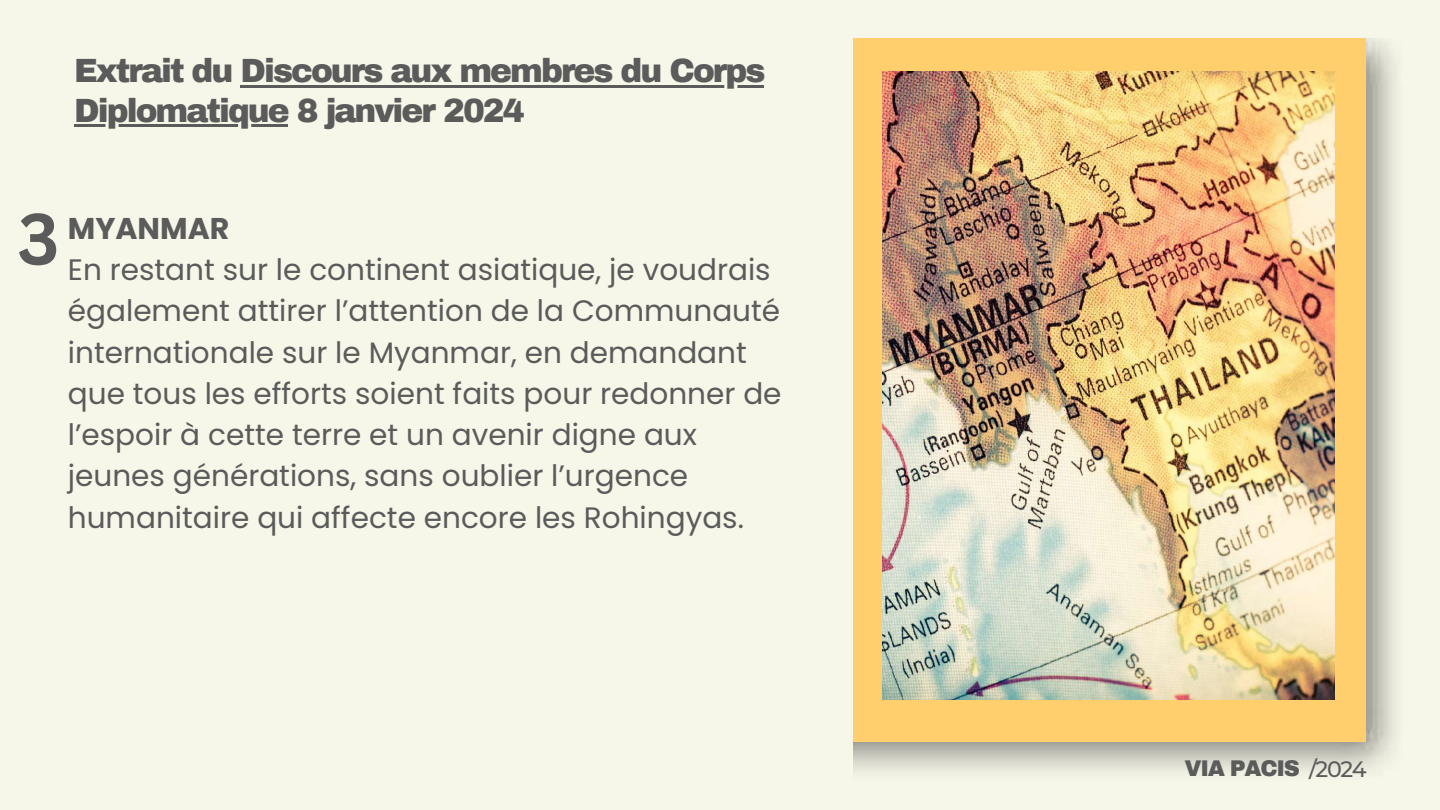
<style>
.page{position:relative;width:1440px;height:810px;background:#f6f6e9}
.page>*{position:absolute;margin:0;border:0;box-sizing:border-box;transform-origin:0 0}
.t1{font:700 71px "Canva Sans";color:#5b5b5b}
.t2{font:900 32.8px/39.8px "Archivo";letter-spacing:-.06em;color:#5b5b5b}
.t3{font:700 30px "Poppins";color:#5b5b5b}
.t4{font:29.5px/41.2px "Poppins";color:#5b5b5b}
.t5{font:900 22.2px "Archivo";letter-spacing:-.06em;color:#5b5b5b}
.s1{font-family:"Montserrat";font-weight:500}
</style>
<div class="page">
<div style="left:854px;top:38px;width:512px;height:704px;background:#ffce6d"></div>
<img style="left:882px;top:72px;width:453px;height:627px">
<hr style="left:240px;top:85px;width:524px;height:3px;background:#5b5b5b">
<hr style="left:74px;top:124px;width:214px;height:3px;background:#5b5b5b">
<p class="t2" style="left:74px;top:51px;width:693px">Extrait du Discours aux membres du Corps<br>Diplomatique 8 janvier 2024</p>
<h1 class="t1" style="left:17px;top:189px;width:43px">3</h1>
<p class="t3" style="left:68px;top:207px;width:163px">MYANMAR</p>
<p class="t4" style="left:68px;top:249px;width:715px">En restant sur le continent asiatique, je voudrais également attirer l’attention de la Communauté internationale sur le Myanmar, en demandant que tous les efforts soient faits pour redonner de l’espoir à cette terre et un avenir digne aux jeunes générations, sans oublier l’urgence humanitaire qui affecte encore les Rohingyas.</p>
<p class="t5" style="left:1185px;top:757px;width:184px">VIA PACIS <span class="s1">/2024</span></p>
</div>
